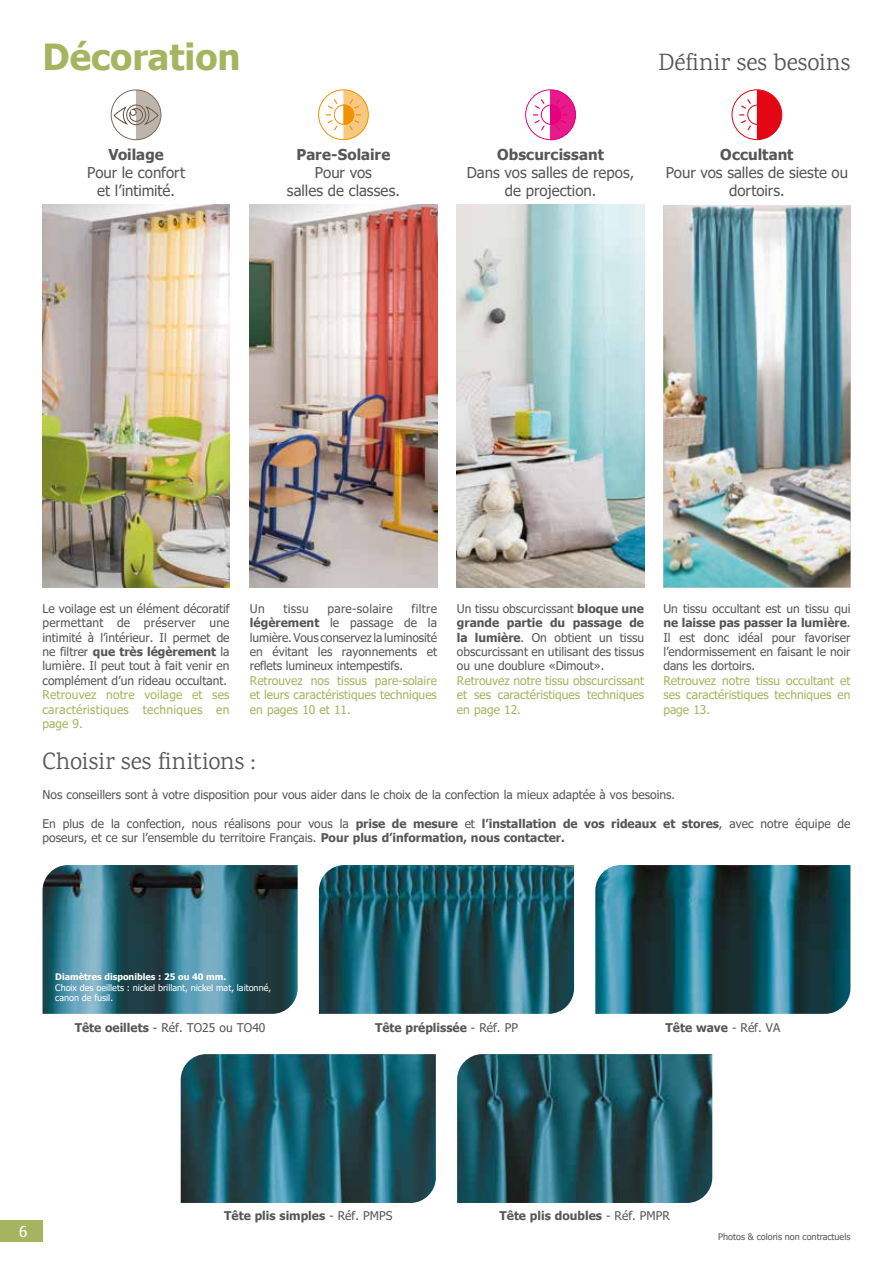
<style>
.page{position:relative;width:893px;height:1263px;background:#fff}
.page>*{position:absolute;margin:0;border:0;box-sizing:border-box;transform-origin:0 0}
.t1{font:700 36px "Tahoma";color:#a5b55f}
.t2{font:24px "Karma";color:#575756}
.t3{font:15px/18px "Tahoma";color:#575756;text-align:center}
.t4{font:700 15px "Tahoma";letter-spacing:.005em;color:#575756}
.t5{font:15px "Tahoma";color:#fff}
.t6{font:12px/14.4px "Tahoma";color:#575756;text-align:justify}
.t7{font:12px/14.4px "Tahoma";color:#a5b55f;text-align:justify}
.t8{font:700 12px "Tahoma";color:#575756}
.t9{font:12px "Tahoma";letter-spacing:.025em;color:#575756}
.t10{font:9px/10.5px "Tahoma";color:#fff}
.t11{font:700 9px "Tahoma";color:#fff}
.t12{font:9px "Tahoma";color:#575756}
.s1{font-weight:700}
.s2{font-weight:400}
</style>
<div class="page">
<div style="left:0;top:1220px;width:43px;height:22px;background:#a5b55f"></div>
<img style="left:43px;top:205px;width:187px;height:382px">
<svg style="left:113px;top:90px;width:48px;height:50px"></svg>
<img style="left:250px;top:205px;width:187px;height:382px">
<svg style="left:326px;top:90px;width:42px;height:50px"></svg>
<img style="left:457px;top:205px;width:187px;height:382px">
<svg style="left:533px;top:90px;width:43px;height:50px"></svg>
<img style="left:663px;top:205px;width:187px;height:382px">
<div style="left:732px;top:89px;width:50px;height:51px;border:1px solid #e30613;border-radius:50%"></div>
<svg style="left:747px;top:105px;width:21px;height:20px"></svg>
<svg style="left:739px;top:99px;width:12px;height:31px"></svg>
<svg style="left:757px;top:90px;width:25px;height:50px"></svg>
<img style="left:43px;top:865px;width:255px;height:149px">
<img style="left:319px;top:865px;width:255px;height:149px">
<img style="left:457px;top:1054px;width:255px;height:149px">
<img style="left:181px;top:1054px;width:255px;height:149px">
<img style="left:595px;top:865px;width:255px;height:149px">
<h1 class="t1" style="left:43px;top:32px;width:200px">Décoration</h1>
<p class="t4" style="left:108px;top:144px;width:57px">Voilage</p>
<p class="t3" style="left:87px;top:165px;width:99px">Pour le confort et l’intimité.</p>
<p class="t4" style="left:297px;top:144px;width:95px">Pare-Solaire</p>
<p class="t3" style="left:287px;top:165px;width:114px">Pour vos<br>salles de classes.</p>
<h2 class="t2" style="left:658px;top:48px;width:193px">Définir ses besoins</h2>
<p class="t4" style="left:497px;top:144px;width:108px">Obscurcissant</p>
<p class="t3" style="left:467px;top:165px;width:169px">Dans vos salles de repos, de projection.</p>
<p class="t4" style="left:720px;top:144px;width:75px">Occultant</p>
<p class="t3" style="left:666px;top:165px;width:184px">Pour vos salles de sieste ou dortoirs.</p>
<p class="t6" style="left:43px;top:602px;width:189px">Le voilage est un élément décoratif permettant de préserver une intimité à l’intérieur. Il permet de ne filtrer <span class="s1">que très légèrement</span> la lumière. Il peut tout à fait venir en complément d’un rideau occultant.</p>
<p class="t7" style="left:43px;top:688px;width:189px">Retrouvez notre voilage et ses caractéristiques techniques en page 9.</p>
<p class="t6" style="left:250px;top:602px;width:189px;text-indent:162px">filtre <span class="s1">légèrement</span> le passage de la lumière. Vous conservez la luminosité en évitant les rayonnements et reflets lumineux intempestifs.</p>
<p class="t7" style="left:250px;top:674px;width:189px">Retrouvez nos tissus pare-solaire et leurs caractéristiques techniques en pages 10 et 11.</p>
<p class="t6" style="left:250px;top:602px;width:16px">Un</p>
<p class="t6" style="left:283px;top:602px;width:27px">tissu</p>
<p class="t9" style="left:328px;top:600px;width:67px">pare-solaire</p>
<p class="t6" style="left:457px;top:602px;width:189px">Un tissu obscurcissant <span class="s1">bloque une grande partie du passage de la lumière</span>. On obtient un tissu obscurcissant en utilisant des tissus ou une doublure «Dimout».</p>
<p class="t7" style="left:457px;top:674px;width:189px">Retrouvez notre tissu obscurcissant et ses caractéristiques techniques en page 12.</p>
<p class="t6" style="left:663px;top:602px;width:189px">Un tissu occultant est un tissu qui <span class="s1">ne laisse pas passer la lumière</span>.<br>Il est donc idéal pour favoriser l’endormissement en faisant le noir dans les dortoirs.</p>
<p class="t7" style="left:663px;top:674px;width:189px">Retrouvez notre tissu occultant et ses caractéristiques techniques en page 13.</p>
<h2 class="t2" style="left:43px;top:746px;width:214px">Choisir ses finitions :</h2>
<p class="t6" style="left:43px;top:788px;width:634px">Nos conseillers sont à votre disposition pour vous aider dans le choix de la confection la mieux adaptée à vos besoins.</p>
<p class="t6" style="left:43px;top:817px;width:809px">En plus de la confection, nous réalisons pour vous la <span class="s1">prise de mesure</span> et <span class="s1">l’installation de vos rideaux et stores</span>, avec notre équipe de poseurs, et ce sur l’ensemble du territoire Français. <span class="s1">Pour plus d’information, nous contacter.</span></p>
<p class="t11" style="left:55px;top:970px;width:172px">Diamètres disponibles : 25 ou 40 mm.</p>
<p class="t10" style="left:55px;top:982px;width:217px">Choix des oeillets : nickel brillant, nickel mat, laitonné, canon de fusil.</p>
<p class="t6" style="left:75px;top:1021px;width:192px"><span class="s1">Tête oeillets</span> - Réf. TO25 ou TO40</p>
<p class="t8" style="left:375px;top:1019px;width:144px">Tête préplissée <span class="s2">- Réf. PP</span></p>
<p class="t8" style="left:665px;top:1019px;width:116px">Tête wave <span class="s2">- Réf. VA</span></p>
<p class="t8" style="left:224px;top:1208px;width:170px">Tête plis simples <span class="s2">- Réf. PMPS</span></p>
<p class="t8" style="left:499px;top:1208px;width:172px">Tête plis doubles <span class="s2">- Réf. PMPR</span></p>
<p class="t5" style="left:19px;top:1221px;width:10px">6</p>
<p class="t12" style="left:718px;top:1231px;width:134px">Photos &amp; coloris non contractuels</p>
</div>
